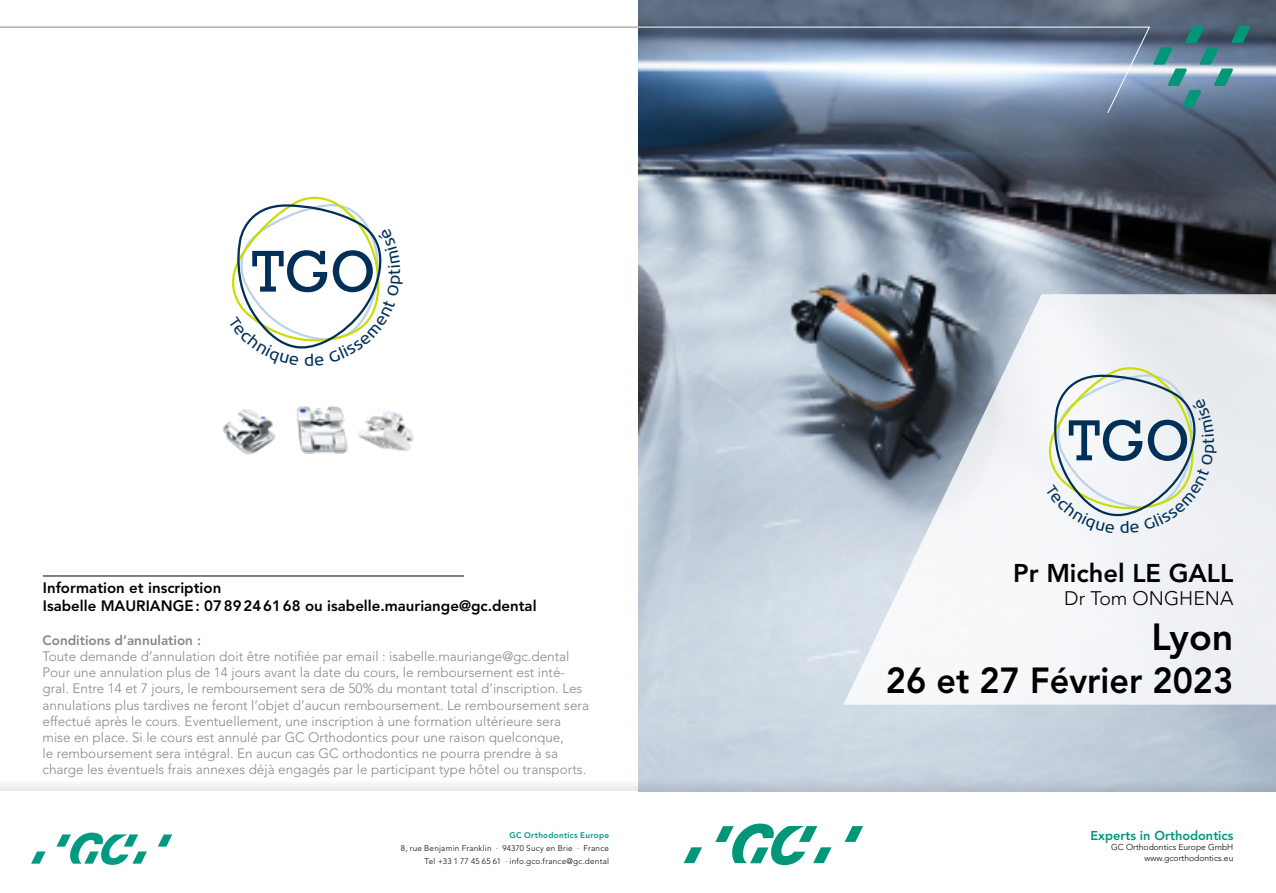
<style>
.page{position:relative;width:1276px;height:893px;background:#fff}
.page>*{position:absolute;margin:0;border:0;box-sizing:border-box;transform-origin:0 0}
.t1{font:60px "Rockwell";color:#003057;scale:.95 1}
.t2{font:58.8px "Rockwell";color:#003057;scale:.95 1}
.t3{font:800 37.5px "Avenir LT Std";color:#000}
.t4{font:800 36px "Avenir LT Std";color:#000;scale:.95 1}
.t5{font:800 25.5px "Avenir LT Std";color:#000}
.t6{font:300 19.5px "Avenir LT Std";color:#000}
.t7{font:800 15px/18px "Avenir LT Std";color:#000}
.t8{font:300 13.5px/16.2px "Avenir LT Std";color:#878787}
.t9{font:800 13.5px "Avenir LT Std";color:#878787}
.t10{font:800 12.75px "Avenir LT Std";color:#009778}
.t11{font:300 8.55px/10.2px "Avenir LT Std";color:#000;text-align:right}
.t12{font:300 8.1px/13px "Avenir LT Std";letter-spacing:.03em;color:#000;text-align:right}
.t13{font:800 8.1px "Avenir LT Std";letter-spacing:.035em;color:#009982}
</style>
<div class="page">
<svg style="left:844px;top:826px;width:19px;height:16px"></svg>
<svg style="left:715px;top:824px;width:116px;height:41px"></svg>
<svg style="left:683px;top:847px;width:19px;height:16px"></svg>
<div style="left:0;top:774px;width:638px;height:17px;background:linear-gradient(to right,#f8f8f8,#f8f8f8)"></div>
<svg style="left:158px;top:834px;width:14px;height:13px"></svg>
<svg style="left:31px;top:851px;width:15px;height:13px"></svg>
<svg style="left:56px;top:832px;width:91px;height:33px"></svg>
<img style="left:638px;top:0;width:638px;height:775px">
<svg style="left:637px;top:26px;width:613px;height:88px;background:#829ab2"></svg>
<svg style="left:843px;top:294px;width:433px;height:411px;fill:#eef0f3"></svg>
<hr style="left:0;top:27px;width:638px;height:1px;background:#878787">
<hr style="left:43px;top:576px;width:421px;height:1px;background:#000">
<svg style="left:638px;top:775px;width:638px;height:16px;background:#bbc7d2"></svg>
<img style="left:223px;top:409px;width:53px;height:46px">
<img style="left:296px;top:406px;width:52px;height:48px">
<img style="left:358px;top:411px;width:56px;height:40px">
<svg style="left:232px;top:196px;width:150px;height:153px"></svg>
<svg style="left:1036px;top:356px;width:181px;height:177px"></svg>
<p class="t1" style="left:252px;top:237px;width:132px">TGO</p>
<p class="t7" style="left:43px;top:579px;width:495px">Information et inscription<br>Isabelle MAURIANGE: 0789246168 ou isabelle.mauriange@gc.dental</p>
<p class="t9" style="left:43px;top:632px;width:160px">Conditions d’annulation :</p>
<p class="t8" style="left:43px;top:648px;width:528px">Toute demande d’annulation doit être notifiée par email : isabelle.mauriange@gc.dental</p>
<p class="t8" style="left:43px;top:664px;width:548px">Pour une annulation plus de 14 jours avant la date du cours, le remboursement est inté&shy;gral. Entre 14 et 7 jours, le remboursement sera de 50% du montant total d’inscription. Les annulations plus tardives ne feront l’objet d’aucun remboursement. Le remboursement sera effectué après le cours. Eventuellement, une inscription à une formation ultérieure sera</p>
<p class="t8" style="left:43px;top:729px;width:523px">mise en place. Si le cours est annulé par GC Orthodontics pour une raison quelconque,</p>
<p class="t8" style="left:43px;top:745px;width:545px">le remboursement sera intégral. En aucun cas GC orthodontics ne pourra prendre à sa charge les éventuels frais annexes déjà engagés par le participant type hôtel ou transports.</p>
<p class="t13" style="left:509px;top:830px;width:101px">GC Orthodontics Europe</p>
<p class="t12" style="left:401px;top:841px;width:210px">8, rue Benjamin Franklin · 94370 Sucy en Brie · France<br>Tel +33 1 77 45 65 61 · info.gco.france@gc.dental</p>
<p class="t2" style="left:1068px;top:407px;width:130px">TGO</p>
<p class="t5" style="left:1013px;top:558px;width:222px">Pr Michel LE GALL</p>
<p class="t6" style="left:1064px;top:587px;width:171px">Dr Tom ONGHENA</p>
<p class="t3" style="left:1151px;top:615px;width:83px">Lyon</p>
<p class="t4" style="left:886px;top:659px;width:367px">26 et 27 Février 2023</p>
<p class="t10" style="left:1090px;top:828px;width:144px">Experts in Orthodontics</p>
<p class="t11" style="left:1111px;top:842px;width:124px">GC Orthodontics Europe GmbH www.gcorthodontics.eu</p>
</div>
